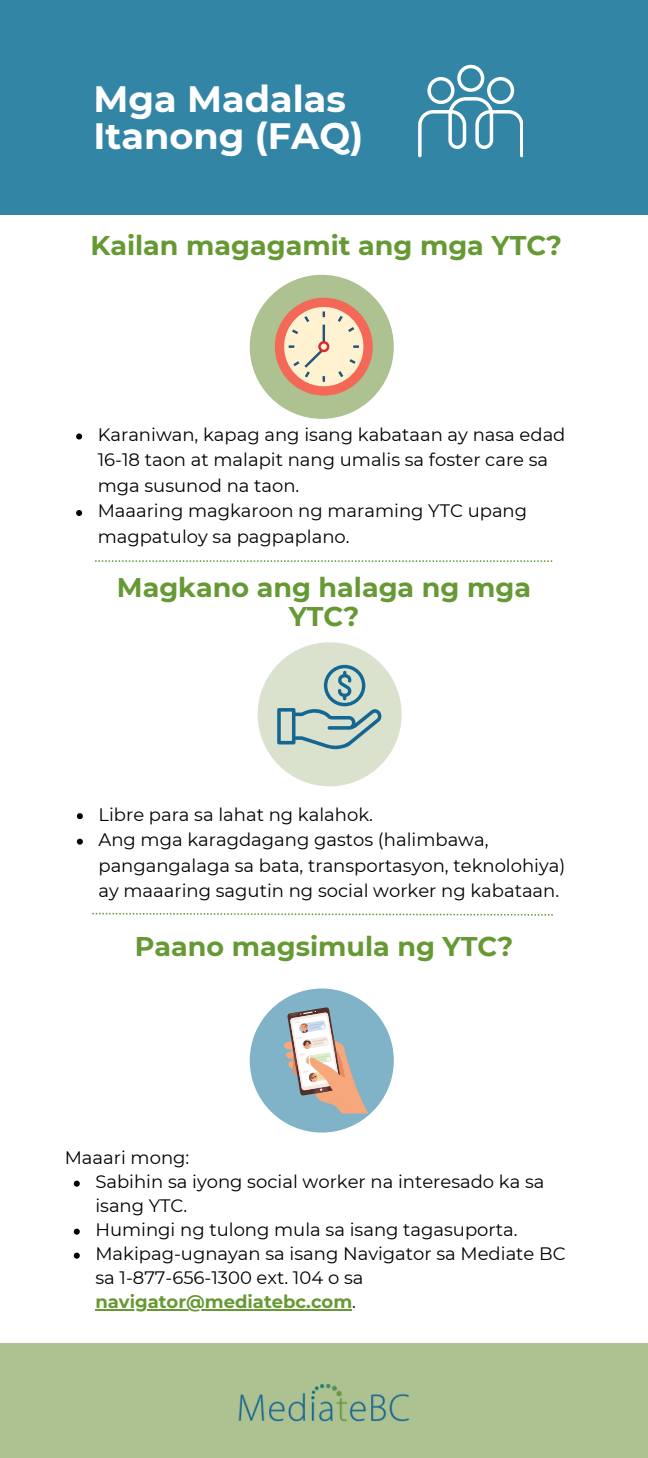
<style>
.page{position:relative;width:648px;height:1458px;background:#fff}
.page>*{position:absolute;margin:0;border:0;box-sizing:border-box;transform-origin:0 0}
.t1{font:700 36.68px/36.4px "Montserrat";color:#fff}
.t2{font:700 27px/28.8px "Montserrat";color:#693;text-align:center}
.t3{font:18px/25.4px "Montserrat";color:#000}
.t4{font:700 18px "Montserrat";color:#693}
.s1{font-weight:400;color:#000}
</style>
<div class="page">
<div style="left:0;top:1343px;width:648px;height:115px;background:#adc191"></div>
<div style="left:250px;top:275px;width:144px;height:144px;background:#adc191;border-radius:50%"></div>
<div style="left:258px;top:642px;width:144px;height:144px;background:#dae1cd;border-radius:50%"></div>
<div style="left:250px;top:989px;width:144px;height:144px;background:#80b3c8;border-radius:50%"></div>
<div style="left:0;top:0;width:648px;height:215px;background:#3385a6"></div>
<svg style="left:95px;top:560px;width:457px;height:2px"></svg>
<svg style="left:92px;top:913px;width:461px;height:3px"></svg>
<svg style="left:418px;top:65px;width:105px;height:92px"></svg>
<div style="left:275px;top:298px;width:98px;height:98px;background:#f36856;border-radius:50%"></div>
<div style="left:284px;top:307px;width:79px;height:79px;background:#fef2d0;border-radius:50%"></div>
<svg style="left:353px;top:345px;width:6px;height:3px"></svg>
<svg style="left:337px;top:313px;width:20px;height:19px"></svg>
<svg style="left:338px;top:359px;width:20px;height:21px"></svg>
<svg style="left:289px;top:311px;width:36px;height:71px"></svg>
<div style="left:318px;top:341px;width:11px;height:11px;border:2px solid #d7282f;border-radius:50%"></div>
<svg style="left:277px;top:665px;width:105px;height:84px"></svg>
<svg style="left:284px;top:1007px;width:84px;height:107px"></svg>
<svg style="left:77px;top:813px;width:6px;height:6px"></svg>
<svg style="left:77px;top:839px;width:6px;height:6px"></svg>
<svg style="left:76px;top:433px;width:6px;height:6px"></svg>
<svg style="left:76px;top:510px;width:6px;height:6px"></svg>
<svg style="left:74px;top:1181px;width:6px;height:6px"></svg>
<svg style="left:74px;top:1229px;width:6px;height:6px"></svg>
<svg style="left:74px;top:1253px;width:6px;height:6px"></svg>
<hr style="left:95px;top:1310px;width:257px;height:1px;background:#693">
<img style="left:238px;top:1383px;width:172px;height:39px">
<p class="t1" style="left:94px;top:81px;width:271px">Mga Madalas<br>Itanong (FAQ)</p>
<p class="t2" style="left:90px;top:231px;width:473px">Kailan magagamit ang mga YTC?</p>
<p class="t3" style="left:98px;top:422px;width:469px">Karaniwan, kapag ang isang kabataan ay nasa edad<br>16-18 taon at malapit nang umalis sa foster care sa mga susunod na taon.</p>
<p class="t3" style="left:98px;top:498px;width:431px">Maaaring magkaroon ng maraming YTC upang magpatuloy sa pagpaplano.</p>
<p class="t2" style="left:117px;top:573px;width:416px">Magkano ang halaga ng mga<br>YTC?</p>
<h1 class="t3" style="left:98px;top:802px;width:276px">Libre para sa lahat ng kalahok.</h1>
<h2 class="t3" style="left:98px;top:827px;width:468px">Ang mga karagdagang gastos (halimbawa, pangangalaga sa bata, transportasyon, teknolohiya) ay maaaring sagutin ng social worker ng kabataan.</h2>
<h2 class="t2" style="left:135px;top:932px;width:380px">Paano magsimula ng YTC?</h2>
<p class="t3" style="left:65px;top:1145px;width:126px">Maaari mong:</p>
<p class="t3" style="left:95px;top:1170px;width:451px;line-height:24.1px">Sabihin sa iyong social worker na interesado ka sa isang YTC.</p>
<h2 class="t3" style="left:95px;top:1217px;width:424px">Humingi ng tulong mula sa isang tagasuporta.</h2>
<p class="t3" style="left:95px;top:1242px;width:472px;line-height:24.1px">Makipag-ugnayan sa isang Navigator sa Mediate BC sa 1-877-656-1300 ext. 104 o sa</p>
<p class="t4" style="left:95px;top:1291px;width:262px">navigator@mediatebc.com<span class="s1">.</span></p>
</div>
